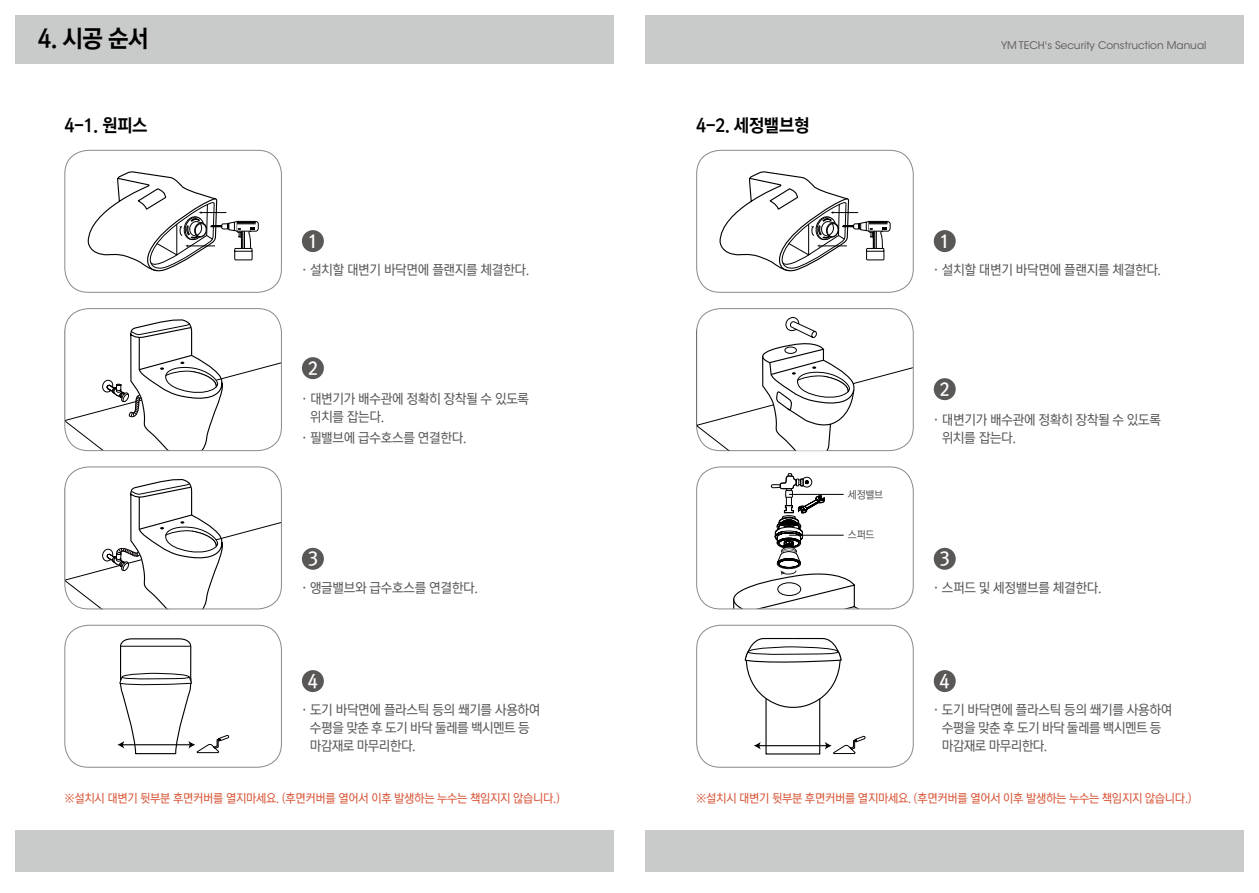
<style>
.page{position:relative;width:1259px;height:893px;background:#fff}
.page>*{position:absolute;margin:0;border:0;box-sizing:border-box;transform-origin:0 0}
.t1{font:24px "Rix M Go EB";color:#000;scale:.95 1}
.t2{font:18px "Rix M Go EB";letter-spacing:-.02em;color:#000;scale:.95 1}
.t3{font:18px "Rix M Go B";color:#fff;scale:.95 1}
.t4{font:13.5px/18px "Rix M Go M";letter-spacing:-.02em;color:#5a5757;scale:.95 1}
.t5{font:12px "Rix M Go M";letter-spacing:-.02em;color:#d85436;scale:.95 1}
.t6{font:10.5px "ITC Avant Garde Std";color:#5a5757}
.t7{font:10.5px "Rix M Go M";letter-spacing:-.02em;color:#5a5757;scale:.95 1}
</style>
<div class="page">
<svg style="left:66px;top:468px;width:215px;height:141px"></svg>
<div style="left:64px;top:466px;width:218px;height:143px;border:1px solid #898989;border-radius:24px"></div>
<div style="left:64px;top:625px;width:218px;height:143px;border:1px solid #898989;border-radius:24px"></div>
<div style="left:302px;top:230px;width:22px;height:22px;background:#5a5757;border-radius:50%"></div>
<div style="left:302px;top:548px;width:22px;height:22px;background:#5a5757;border-radius:50%"></div>
<div style="left:302px;top:670px;width:22px;height:22px;background:#5a5757;border-radius:50%"></div>
<div style="left:302px;top:357px;width:22px;height:22px;background:#5a5757;border-radius:50%"></div>
<svg style="left:117px;top:638px;width:112px;height:117px"></svg>
<div style="left:16px;top:15px;width:598px;height:49px;background:#c9caca"></div>
<div style="left:16px;top:830px;width:598px;height:42px;background:#c9caca"></div>
<svg style="left:65px;top:172px;width:216px;height:279px"></svg>
<div style="left:933px;top:670px;width:22px;height:22px;background:#5a5757;border-radius:50%"></div>
<svg style="left:700px;top:473px;width:213px;height:136px"></svg>
<div style="left:696px;top:466px;width:217px;height:143px;border:1px solid #898989;border-radius:24px"></div>
<div style="left:933px;top:230px;width:22px;height:22px;background:#5a5757;border-radius:50%"></div>
<div style="left:933px;top:548px;width:22px;height:22px;background:#5a5757;border-radius:50%"></div>
<div style="left:933px;top:378px;width:22px;height:22px;background:#5a5757;border-radius:50%"></div>
<div style="left:696px;top:625px;width:217px;height:143px;border:1px solid #898989;border-radius:24px"></div>
<div style="left:765px;top:698px;width:55px;height:56px;border:1px solid #000"></div>
<svg style="left:744px;top:638px;width:98px;height:70px"></svg>
<hr style="left:758px;top:745px;width:70px;height:1px;background:#000">
<svg style="left:754px;top:742px;width:6px;height:7px"></svg>
<svg style="left:825px;top:736px;width:40px;height:18px"></svg>
<hr style="left:789px;top:494px;width:54px;height:1px;background:#000">
<hr style="left:789px;top:535px;width:54px;height:1px;background:#000">
<div style="left:645px;top:15px;width:598px;height:49px;background:#c9caca"></div>
<div style="left:645px;top:830px;width:598px;height:42px;background:#c9caca"></div>
<svg style="left:696px;top:172px;width:216px;height:279px"></svg>
<h1 class="t1" style="left:38px;top:26px;width:118px">4. 시공 순서</h1>
<p class="t6" style="left:1001px;top:39px;width:207px">YM TECH's Security Construction Manual</p>
<h2 class="t2" style="left:64px;top:116px;width:89px">4-1. 원피스</h2>
<h2 class="t2" style="left:696px;top:116px;width:121px">4-2. 세정밸브형</h2>
<h2 class="t3" style="left:308px;top:231px;width:12px">1</h2>
<h2 class="t3" style="left:939px;top:231px;width:12px">1</h2>
<p class="t4" style="left:301px;top:261px;width:241px">· 설치할 대변기 바닥면에 플랜지를 체결한다.</p>
<p class="t4" style="left:933px;top:261px;width:241px">· 설치할 대변기 바닥면에 플랜지를 체결한다.</p>
<h2 class="t3" style="left:308px;top:358px;width:12px">2</h2>
<p class="t4" style="left:310px;top:389px;width:232px;text-indent:-9px">· 대변기가 배수관에 정확히 장착될 수 있도록 위치를 잡는다.</p>
<p class="t4" style="left:301px;top:428px;width:175px">· 필밸브에 급수호스를 연결한다.</p>
<h2 class="t3" style="left:939px;top:379px;width:12px">2</h2>
<p class="t4" style="left:941px;top:410px;width:232px;text-indent:-9px">· 대변기가 배수관에 정확히 장착될 수 있도록 위치를 잡는다.</p>
<p class="t7" style="left:848px;top:489px;width:39px">세정밸브</p>
<p class="t7" style="left:848px;top:529px;width:29px">스퍼드</p>
<h2 class="t3" style="left:308px;top:549px;width:12px">3</h2>
<h2 class="t3" style="left:939px;top:549px;width:12px">3</h2>
<p class="t4" style="left:301px;top:579px;width:187px">· 앵글밸브와 급수호스를 연결한다.</p>
<p class="t4" style="left:933px;top:579px;width:179px">· 스퍼드 및 세정밸브를 체결한다.</p>
<h2 class="t3" style="left:308px;top:671px;width:12px">4</h2>
<h2 class="t3" style="left:939px;top:671px;width:12px">4</h2>
<p class="t4" style="left:310px;top:701px;width:244px;text-indent:-9px">· 도기 바닥면에 플라스틱 등의 쐐기를 사용하여 수평을 맞춘 후 도기 바닥 둘레를 백시멘트 등 마감재로 마무리한다.</p>
<p class="t4" style="left:941px;top:701px;width:244px;text-indent:-9px">· 도기 바닥면에 플라스틱 등의 쐐기를 사용하여 수평을 맞춘 후 도기 바닥 둘레를 백시멘트 등 마감재로 마무리한다.</p>
<p class="t5" style="left:64px;top:792px;width:523px">※설치시 대변기 뒷부분 후면커버를 열지마세요. (후면커버를 열어서 이후 발생하는 누수는 책임지지 않습니다.)</p>
<p class="t5" style="left:696px;top:792px;width:523px">※설치시 대변기 뒷부분 후면커버를 열지마세요. (후면커버를 열어서 이후 발생하는 누수는 책임지지 않습니다.)</p>
</div>
